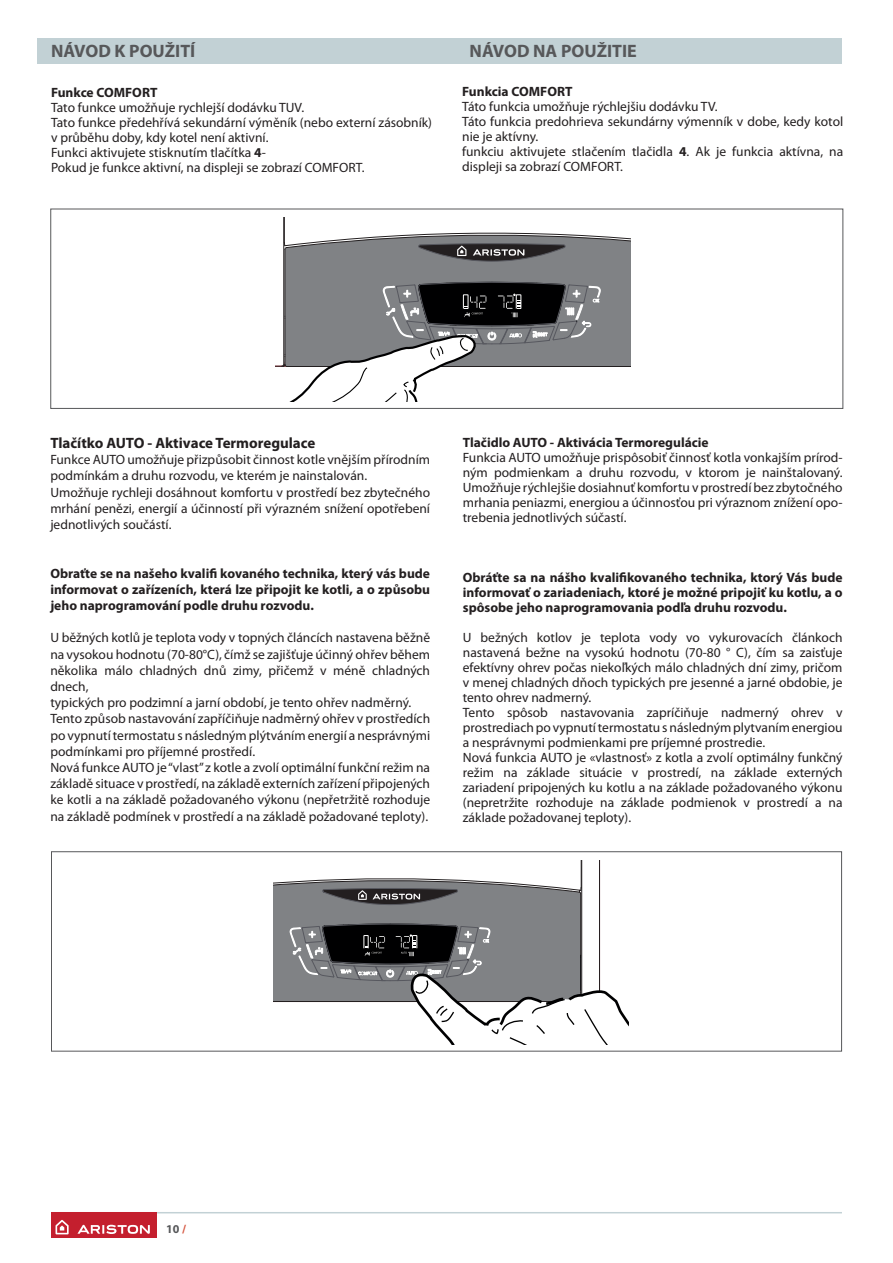
<style>
.page{position:relative;width:893px;height:1263px;background:#fff}
.page>*{position:absolute;margin:0;border:0;box-sizing:border-box;transform-origin:0 0}
.t1{font:700 18px "Myriad Pro";color:#57585a}
.t2{font:700 15px "Myriad Pro";color:#231f20}
.t3{font:13.5px/15px "Myriad Pro";color:#231f20}
.t4{font:700 13.5px/16.2px "Myriad Pro";color:#231f20;text-align:justify}
.t5{font:700 12px "Myriad Pro";color:#57585a}
.s1{font-weight:700}
.s2{color:#d5553f}
</style>
<div class="page">
<hr style="left:51px;top:1212px;width:791px;height:1px;background:#c2d1d5">
<div style="left:51px;top:1212px;width:106px;height:26px;background:#c41f2e"></div>
<svg style="left:56px;top:1220px;width:13px;height:14px"></svg>
<svg style="left:77px;top:1225px;width:73px;height:9px"></svg>
<div style="left:38px;top:38px;width:804px;height:26px;background:#c2d1d5"></div>
<div style="left:50px;top:209px;width:793px;height:200px;border:1px solid #57585a"></div>
<div style="left:286px;top:262px;width:345px;height:104px;background:#808285"></div>
<hr style="left:287px;top:366px;width:344px;height:1px;background:#231f20">
<hr style="left:285px;top:249px;width:1px;height:67px;background:#231f20">
<hr style="left:283px;top:218px;width:1px;height:146px;background:#231f20">
<svg style="left:283px;top:218px;width:348px;height:44px"></svg>
<svg style="left:275px;top:282px;width:325px;height:119px"></svg>
<div style="left:51px;top:851px;width:791px;height:200px;border:1px solid #57585a"></div>
<svg style="left:273px;top:860px;width:356px;height:184px"></svg>
<h1 class="t1" style="left:51px;top:41px;width:146px">NÁVOD K POUŽITÍ</h1>
<h1 class="t1" style="left:470px;top:41px;width:169px">NÁVOD NA POUŽITIE</h1>
<p class="t4" style="left:51px;top:84px;width:108px">Funkce COMFORT</p>
<p class="t3" style="left:51px;top:100px;width:383px">Tato funkce umožňuje rychlejší dodávku TUV.<br>Tato funkce předehřívá sekundární výměník (nebo externí zásobník) v průběhu doby, kdy kotel není aktivní.<br>Funkci aktivujete stisknutím tlačítka <span class="s1">4</span>-<br>Pokud je funkce aktivní, na displeji se zobrazí COMFORT.</p>
<p class="t4" style="left:462px;top:84px;width:112px">Funkcia COMFORT</p>
<p class="t3" style="left:462px;top:100px;width:383px">Táto funkcia umožňuje rýchlejšiu dodávku TV.<br>Táto funkcia predohrieva sekundárny výmenník v dobe, kedy kotol nie je aktívny.<br>funkciu aktivujete stlačením tlačidla <span class="s1">4</span>. Ak je funkcia aktívna, na displeji sa zobrazí COMFORT.</p>
<p class="t2" style="left:50px;top:434px;width:267px">Tlačítko AUTO - Aktivace Termoregulace</p>
<p class="t3" style="left:50px;top:452px;width:381px;line-height:16.2px">Funkce AUTO umožňuje přizpůsobit činnost kotle vnějším přírodním podmínkám a druhu rozvodu, ve kterém je nainstalován.<br>Umožňuje rychleji dosáhnout komfortu v prostředí bez zbytečného mrhání penězi, energií a účinností při výrazném snížení opotřebení jednotlivých součástí.</p>
<p class="t4" style="left:50px;top:565px;width:381px">Obraťte se na našeho kvalifi kovaného technika, který vás bude informovat o zařízeních, která lze připojit ke kotli, a o způsobu jeho naprogramování podle druhu rozvodu.</p>
<p class="t3" style="left:50px;top:630px;width:381px;line-height:16.2px">U běžných kotlů je teplota vody v topných článcích nastavena běžně na vysokou hodnotu (70-80°C), čímž se zajišťuje účinný ohřev během několika málo chladných dnů zimy, přičemž v méně chladných dnech,<br>typických pro podzimní a jarní období, je tento ohřev nadměrný.<br>Tento způsob nastavování zapříčiňuje nadměrný ohřev v prostředích po vypnutí termostatu s následným plýtváním energií a nesprávnými podmínkami pro příjemné prostředí.<br>Nová funkce AUTO je “vlast” z kotle a zvolí optimální funkční režim na základě situace v prostředí, na základě externích zařízení připojených ke kotli a na základě požadovaného výkonu (nepřetržitě rozhoduje na základě podmínek v prostředí a na základě požadované teploty).</p>
<p class="t4" style="left:463px;top:434px;width:247px">Tlačidlo AUTO - Aktivácia Termoregulácie</p>
<p class="t3" style="left:463px;top:450px;width:381px;text-align:justify">Funkcia AUTO umožňuje prispôsobiť činnosť kotla vonkajším prírod&shy;ným podmienkam a druhu rozvodu, v ktorom je nainštalovaný.<br>Umožňuje rýchlejšie dosiahnuť komfortu v prostredí bez zbytočného mrhania peniazmi, energiou a účinnosťou pri výraznom znížení opo&shy;trebenia jednotlivých súčastí.</p>
<p class="t4" style="left:463px;top:570px;width:381px;line-height:15px">Obráťte sa na nášho kvalifikovaného technika, ktorý Vás bude informovať o zariadeniach, ktoré je možné pripojiť ku kotlu, a o spôsobe jeho naprogramovania podľa druhu rozvodu.</p>
<p class="t3" style="left:463px;top:630px;width:381px">U bežných kotlov je teplota vody vo vykurovacích článkoch nastavená bežne na vysokú hodnotu (70-80 ° C), čím sa zaisťuje efektívny ohrev počas niekoľkých málo chladných dní zimy, pričom v menej chladných dňoch typických pre jesenné a jarné obdobie, je tento ohrev nadmerný.<br>Tento spôsob nastavovania zapríčiňuje nadmerný ohrev v prostrediach po vypnutí termostatu s následným plytvaním energiou a nesprávnymi podmienkami pre príjemné prostredie.<br>Nová funkcia AUTO je «vlastnosť» z kotla a zvolí optimálny funkčný režim na základe situácie v prostredí, na základe externých zariadení pripojených ku kotlu a na základe požadovaného výkonu (nepretržite rozhoduje na základe podmienok v prostredí a na základe požadovanej teploty).</p>
<p class="t5" style="left:166px;top:1222px;width:21px">10<span class="s2">/</span></p>
</div>
